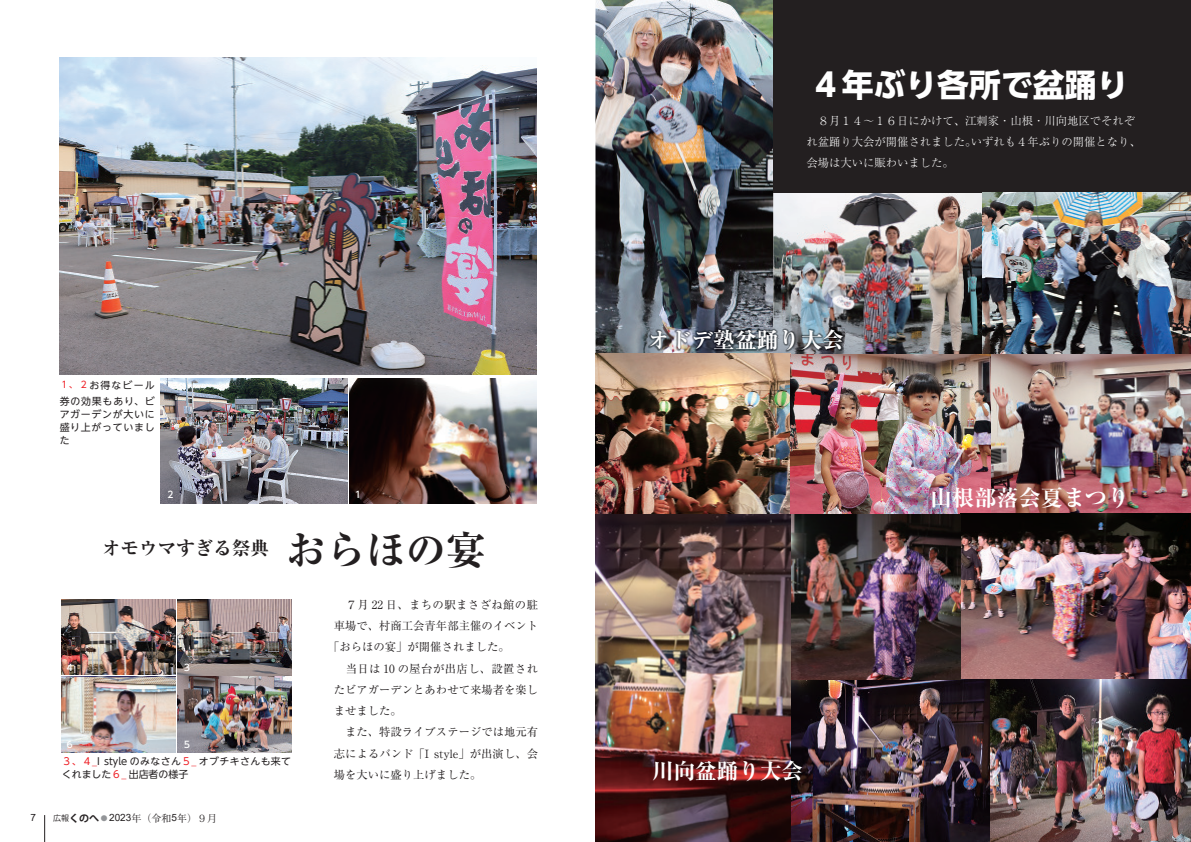
<style>
.page{position:relative;width:1191px;height:842px;background:#fff}
.page>*{position:absolute;margin:0;border:0;box-sizing:border-box;transform-origin:0 0}
.t1{font:700 expanded 39.8px "Ryumin Pro";color:#231f20}
.t2{font:700 31.9px "UD Shin Go Pr 6";color:#fff}
.t3{font:700 expanded 22.2px "Ryumin Pro";color:#fff}
.t4{font:700 expanded 21.8px "Ryumin Pro";color:#fff}
.t5{font:700 expanded 21.5px "Ryumin Pro";color:#fff}
.t6{font:700 expanded 18.6px "Ryumin Pro";color:#231f20}
.t7{font:11.3px "Ryumin Pro";color:#231f20}
.t8{font:300 11.3px/21.3px "Ryumin Pro";color:#fff}
.t9{font:11.3px "Ryumin Pro";letter-spacing:.035em;color:#231f20}
.t10{font:10px "Arial";color:#231f20}
.t11{font:9.9px/13.1px "UD Shin Go NT Pr 6 N";color:#231f20}
.t12{font:9.9px/13.1px "UD Shin Go NT Pr 6 N";letter-spacing:.055em;color:#231f20;text-align:justify}
.t13{font:9.9px/16.1px "UD Shin Go NT Pr 6 N";letter-spacing:.08em;color:#231f20}
.t14{font:500 9.2px "UD Shin Go Pr 6";color:#fff}
.s1{font-size:9.2px;color:#ee1d23}
.s2{color:#ee1d23}
.s3{font-family:"Koz Go Pr 6 N";font-size:8px}
.s4{font-family:"Koz Go Pr 6 N";font-weight:700}
.s5{font-family:"Koz Go Pro";font-weight:500;color:#939598}
.s6{font-family:"Koz Min Pro"}
.s7{font-family:"Ryumin Pro"}
.s8{font-family:"Koz Min Pr 6 N"}
</style>
<div class="page">
<svg style="left:44px;top:815px;width:1px;height:27px"></svg>
<img style="left:595px;top:0;width:178px;height:354px">
<img style="left:773px;top:193px;width:418px;height:161px">
<img style="left:595px;top:354px;width:596px;height:488px">
<div style="left:773px;top:0;width:418px;height:193px;background:#231f20"></div>
<img style="left:60px;top:57px;width:476px;height:317px">
<img style="left:350px;top:378px;width:186px;height:125px">
<img style="left:161px;top:378px;width:186px;height:125px">
<img style="left:62px;top:599px;width:229px;height:153px">
<img style="left:648px;top:328px;width:197px;height:24px">
<p class="t13" style="left:60px;top:376px;width:96px"><span class="s1">１、２</span>お得なビール券の効果もあり、ビ</p>
<p class="t12" style="left:60px;top:407px;width:96px">アガーデンが大いに盛り上がっていました</p>
<p class="t10" style="left:31px;top:811px;width:7px">7</p>
<p class="t14" style="left:166px;top:487px;width:11px">２</p>
<h3 class="t6" style="left:102px;top:533px;width:169px">オモウマすぎる祭典</h3>
<p class="t14" style="left:353px;top:487px;width:11px">１</p>
<h1 class="t1" style="left:286px;top:518px;width:201px">おらほの宴</h1>
<p class="t14" style="left:65px;top:660px;width:11px">４</p>
<p class="t14" style="left:65px;top:737px;width:11px">６</p>
<p class="t14" style="left:183px;top:660px;width:11px">３</p>
<p class="t14" style="left:183px;top:737px;width:11px">５</p>
<p class="t11" style="left:62px;top:755px;width:231px"><span class="s2">３、４</span> I<span class="s2">_</span> style のみなさん<span class="s2">５_</span> オブチキさんも来てくれました<span class="s2">６_</span> 出店者の様子</p>
<p class="t10" style="left:53px;top:811px;width:165px"><span class="s3">広報</span><span class="s4">くのへ</span><span class="s5">●</span>2023<span class="s6">年</span><span class="s7">（令和年</span>5 <span class="s7">）</span><span class="s8">９月</span></p>
<p class="t9" style="left:334px;top:596px;width:206px">　７月 22 日、まちの駅まさざね館の駐</p>
<p class="t7" style="left:334px;top:617px;width:206px">車場で、村商工会青年部主催のイベント</p>
<p class="t7" style="left:328px;top:638px;width:183px">「おらほの宴」が開催されました。</p>
<p class="t9" style="left:334px;top:659px;width:206px">　当日は 10 の屋台が出店し、設置され</p>
<p class="t7" style="left:334px;top:681px;width:206px">たビアガーデンとあわせて来場者を楽し</p>
<p class="t7" style="left:334px;top:702px;width:70px">ませました。</p>
<p class="t7" style="left:334px;top:723px;width:206px">　また、特設ライブステージでは地元有</p>
<p class="t7" style="left:334px;top:745px;width:206px">志によるバンド「I style」が出演し、会</p>
<p class="t7" style="left:334px;top:766px;width:149px">場を大いに盛り上げました。</p>
<h2 class="t2" style="left:810px;top:59px;width:320px">４年ぶり各所で盆踊り</h2>
<p class="t8" style="left:970px;top:109px;width:172px;text-indent:-164px">　８月１４～１６日にかけて、江刺家・山根・川向地区でそれぞいずれも４年ぶりの開催となり、</p>
<p class="t8" style="left:806px;top:130px;width:172px">れ盆踊り大会が開催されました。会場は大いに賑わいました。</p>
<h3 class="t4" style="left:648px;top:323px;width:197px">オドデ塾盆踊り大会</h3>
<h3 class="t3" style="left:930px;top:480px;width:201px">山根部落会夏まつり</h3>
<h3 class="t5" style="left:652px;top:753px;width:152px">川向盆踊り大会</h3>
</div>
